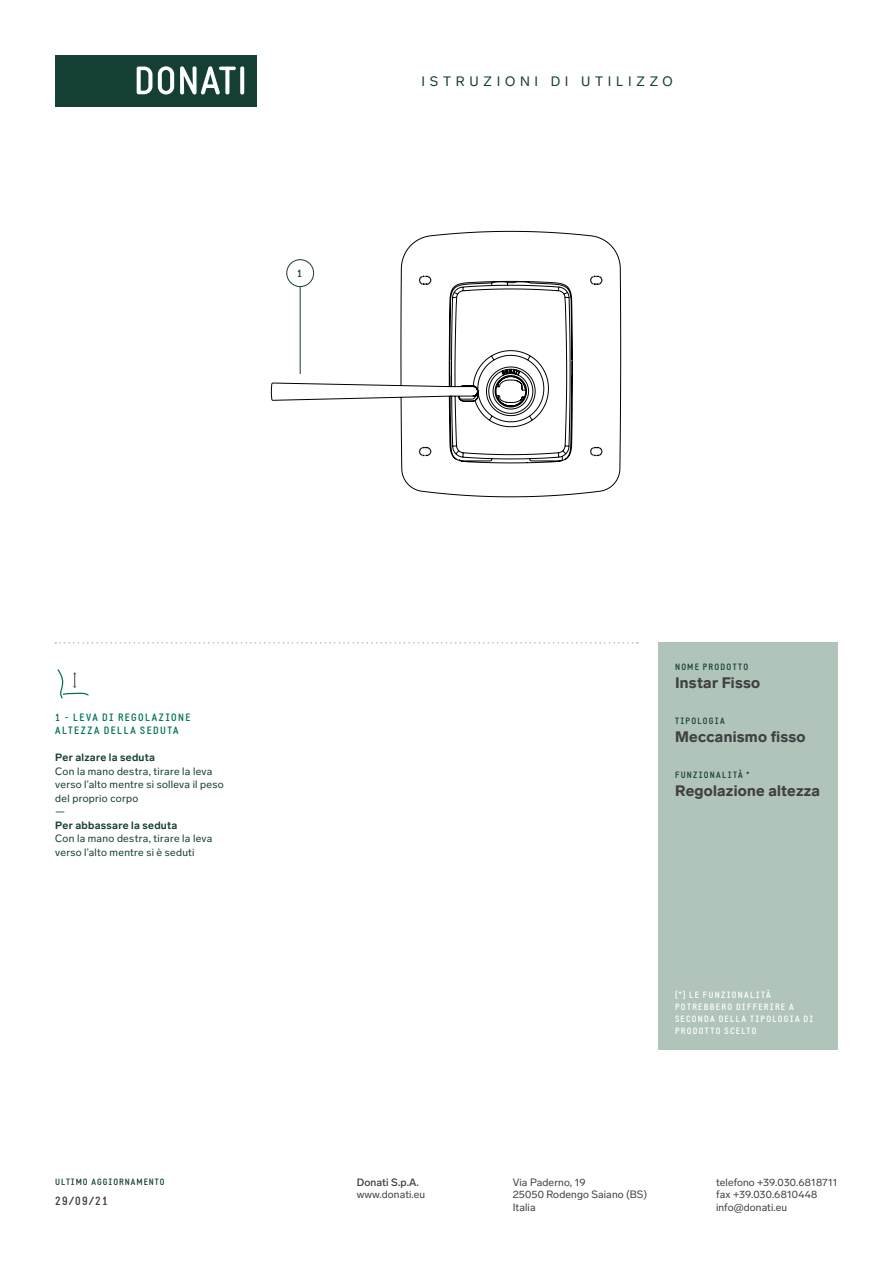
<style>
.page{position:relative;width:893px;height:1263px;background:#fff}
.page>*{position:absolute;margin:0;border:0;box-sizing:border-box;transform-origin:0 0}
.t1{font:900 15px "Lab Grotesque";letter-spacing:.02em;color:#414042}
.t2{font:13.5px "Lab Grotesque";letter-spacing:.35em;color:#153e35}
.t3{font:700 12px "Static";color:#414042}
.t4{font:10.5px/13.5px "Lab Grotesque";letter-spacing:.025em;color:#153e35}
.t5{font:10.5px/12.6px "Lab Grotesque";letter-spacing:.01em;color:#414042}
.t6{font:700 10.5px/13.5px "Static";letter-spacing:.135em;color:#007357}
.t7{font:700 10.5px "Lab Grotesque";letter-spacing:.025em;color:#153e35}
.t8{font:500 10.5px "Lab Grotesque";letter-spacing:.01em;color:#414042}
.t9{font:700 10.5px "Static";color:#153e35}
.t10{font:700 9px/12px "Static";letter-spacing:.135em;color:#fff}
.t11{font:700 9px "Static";letter-spacing:.125em;color:#153e35}
.t12{font:700 9px "Static";letter-spacing:.1em;color:#153e35}
</style>
<div class="page">
<div style="left:658px;top:642px;width:180px;height:407px;background:#b0c4ba"></div>
<svg style="left:55px;top:642px;width:583px;height:2px"></svg>
<svg style="left:57px;top:669px;width:32px;height:30px"></svg>
<svg style="left:271px;top:231px;width:350px;height:266px"></svg>
<svg style="left:419px;top:276px;width:183px;height:180px"></svg>
<hr style="left:300px;top:287px;width:1px;height:87px;background:#153e35">
<div style="left:286px;top:259px;width:28px;height:28px;border:1px solid #153e35;border-radius:50%"></div>
<div style="left:55px;top:55px;width:202px;height:51px;background:#153e35"></div>
<svg style="left:137px;top:66px;width:107px;height:29px"></svg>
<p class="t9" style="left:297px;top:267px;width:6px">1</p>
<p class="t2" style="left:421px;top:73px;width:253px">ISTRUZIONI DI UTILIZZO</p>
<p class="t6" style="left:55px;top:710px;width:137px">1 - LEVA DI REGOLAZIONE<br>ALTEZZA DELLA SEDUTA</p>
<p class="t7" style="left:55px;top:751px;width:101px">Per alzare la seduta</p>
<p class="t4" style="left:55px;top:764px;width:170px">Con la mano destra, tirare la leva verso l’alto mentre si solleva il peso del proprio corpo<br>—</p>
<p class="t7" style="left:55px;top:819px;width:124px">Per abbassare la seduta</p>
<p class="t4" style="left:55px;top:832px;width:159px">Con la mano destra, tirare la leva verso l’alto mentre si è seduti</p>
<p class="t12" style="left:55px;top:1176px;width:111px">ULTIMO AGGIORNAMENTO</p>
<p class="t3" style="left:55px;top:1193px;width:54px">29/09/21</p>
<p class="t8" style="left:357px;top:1176px;width:64px">Donati S.p.A.</p>
<p class="t5" style="left:357px;top:1188px;width:70px">www.donati.eu</p>
<p class="t11" style="left:675px;top:662px;width:75px">NOME PRODOTTO</p>
<h1 class="t1" style="left:675px;top:674px;width:87px">Instar Fisso</h1>
<p class="t11" style="left:675px;top:716px;width:51px">TIPOLOGIA</p>
<h1 class="t1" style="left:675px;top:728px;width:132px">Meccanismo fisso</h1>
<p class="t11" style="left:675px;top:770px;width:76px">FUNZIONALITÀ *</p>
<h1 class="t1" style="left:675px;top:782px;width:146px">Regolazione altezza</h1>
<p class="t10" style="left:675px;top:988px;width:140px">(*) LE FUNZIONALITÀ<br>POTREBBERO DIFFERIRE A<br>SECONDA DELLA TIPOLOGIA DI<br>PRODOTTO SCELTO</p>
<p class="t5" style="left:513px;top:1176px;width:136px">Via Paderno, 19<br>25050 Rodengo Saiano (BS)<br>Italia</p>
<p class="t5" style="left:716px;top:1176px;width:123px">telefono +39.030.6818711 fax +39.030.6810448 info@donati.eu</p>
</div>
